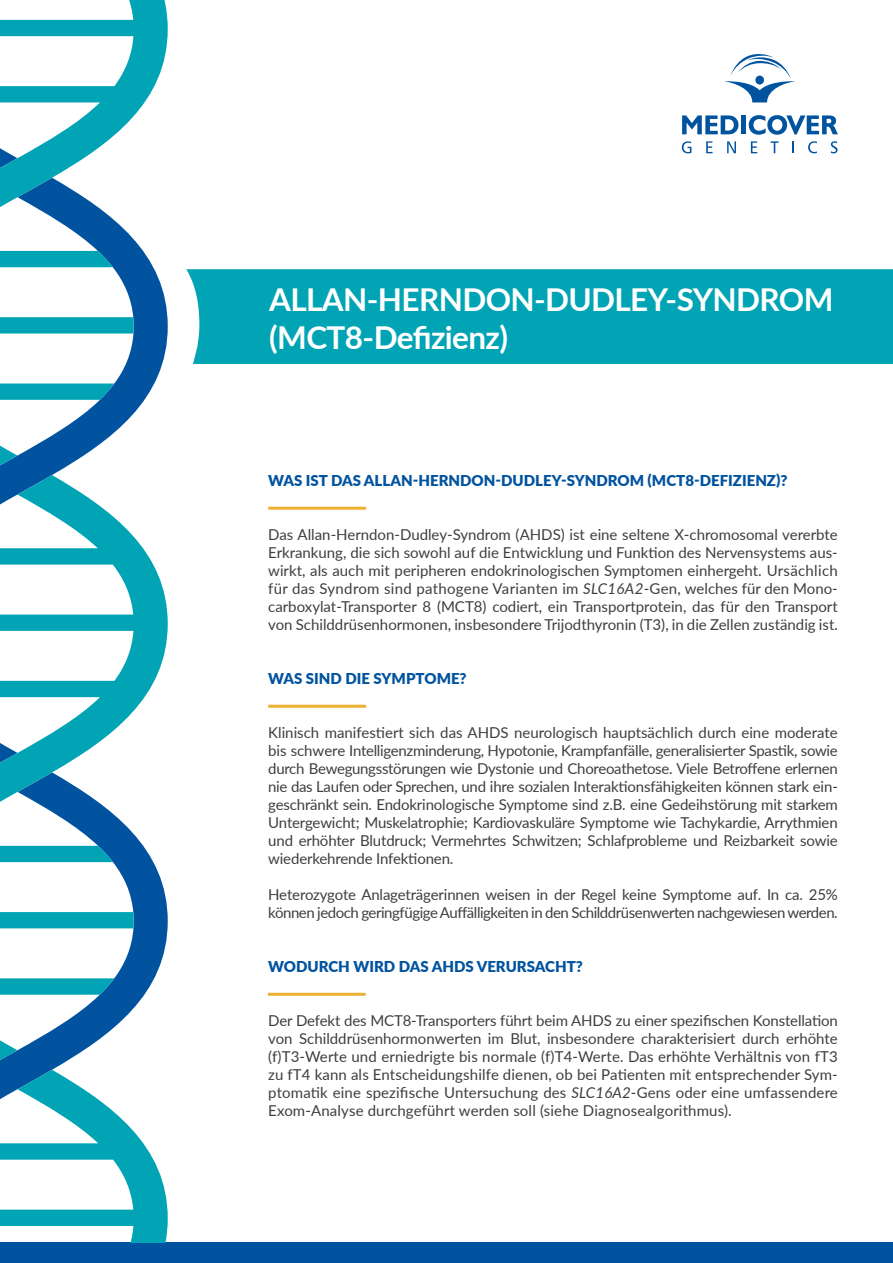
<style>
.page{position:relative;width:893px;height:1263px;background:#fff}
.page>*{position:absolute;margin:0;border:0;box-sizing:border-box;transform-origin:0 0}
.t1{font:700 31.5px/37.8px "Lato";letter-spacing:-.02em;color:#fff}
.t2{font:15px/18px "Lato";letter-spacing:-.01em;color:#3e3e3f;text-align:justify}
.t3{font:15px/18px "Lato";letter-spacing:-.03em;color:#3e3e3f}
.t4{font:900 15px "Lato";color:#0153a0}
.s1{font-style:italic}
</style>
<div class="page">
<hr style="left:268px;top:507px;width:98px;height:3px;background:#ecb033">
<hr style="left:268px;top:705px;width:98px;height:3px;background:#ecb033">
<hr style="left:268px;top:993px;width:98px;height:3px;background:#ecb033">
<div style="left:186px;top:269px;width:707px;height:95px;background:#00a4b5"></div>
<svg style="left:682px;top:115px;width:56px;height:19px"></svg>
<div style="left:741px;top:115px;width:5px;height:19px;background:#0153a0"></div>
<svg style="left:749px;top:115px;width:89px;height:20px"></svg>
<svg style="left:724px;top:54px;width:71px;height:48px"></svg>
<svg style="left:682px;top:141px;width:9px;height:12px"></svg>
<svg style="left:706px;top:141px;width:7px;height:12px"></svg>
<svg style="left:727px;top:141px;width:9px;height:12px"></svg>
<svg style="left:751px;top:141px;width:6px;height:12px"></svg>
<svg style="left:770px;top:141px;width:8px;height:12px"></svg>
<svg style="left:792px;top:141px;width:2px;height:12px"></svg>
<svg style="left:808px;top:141px;width:9px;height:12px"></svg>
<svg style="left:831px;top:141px;width:6px;height:12px"></svg>
<div style="left:0;top:1243px;width:893px;height:20px;background:#0153a0"></div>
<svg style="left:0;top:475px;width:168px;height:595px"></svg>
<svg style="left:0;top:1070px;width:168px;height:172px"></svg>
<svg style="left:0;top:0;width:168px;height:475px"></svg>
<h1 class="t1" style="left:269px;top:279px;width:566px">ALLAN-HERNDON-DUDLEY-SYNDROM (MCT8-Defizienz)</h1>
<p class="t4" style="left:268px;top:469px;width:521px">WAS IST DAS ALLAN-HERNDON-DUDLEY-SYNDROM (MCT8-DEFIZIENZ)?</p>
<p class="t2" style="left:268px;top:525px;width:571px">Das Allan-Herndon-Dudley-Syndrom (AHDS) ist eine seltene X-chromosomal vererbte Erkrankung, die sich sowohl auf die Entwicklung und Funktion des Nervensystems aus&shy;wirkt, als auch mit peripheren endokrinologischen Symptomen einhergeht. Ursächlich für das Syndrom sind pathogene Varianten im <span class="s1">SLC16A2</span>-Gen, welches für den Mono&shy;carboxylat-Transporter 8 (MCT8) codiert, ein Transportprotein, das für den Transport von Schilddrüsenhormonen, insbesondere Trijodthyronin (T3), in die Zellen zuständig ist.</p>
<p class="t4" style="left:268px;top:667px;width:200px">WAS SIND DIE SYMPTOME?</p>
<p class="t2" style="left:268px;top:723px;width:571px">Klinisch manifestiert sich das AHDS neurologisch hauptsächlich durch eine moderate bis schwere Intelligenzminderung, Hypotonie, Krampfanfälle, generalisierter Spastik, sowie durch Bewegungsstörungen wie Dystonie und Choreoathetose. Viele Betroffene erlernen nie das Laufen oder Sprechen, und ihre sozialen Interaktionsfähigkeiten können stark ein&shy;geschränkt sein. Endokrinologische Symptome sind z.B. eine Gedeihstörung mit starkem Untergewicht; Muskelatrophie; Kardiovaskuläre Symptome wie Tachykardie, Arrythmien und erhöhter Blutdruck; Vermehrtes Schwitzen; Schlafprobleme und Reizbarkeit sowie wiederkehrende Infektionen.</p>
<p class="t3" style="left:268px;top:885px;width:571px">Heterozygote Anlageträgerinnen weisen in der Regel keine Symptome auf. In ca. 25% können jedoch geringfügige Auffälligkeiten in den Schilddrüsenwerten nachgewiesen werden.</p>
<p class="t4" style="left:268px;top:955px;width:316px">WODURCH WIRD DAS AHDS VERURSACHT?</p>
<p class="t2" style="left:268px;top:1011px;width:571px">Der Defekt des MCT8-Transporters führt beim AHDS zu einer spezifischen Konstellation von Schilddrüsenhormonwerten im Blut, insbesondere charakterisiert durch erhöhte (f)T3-Werte und erniedrigte bis normale (f)T4-Werte. Das erhöhte Verhältnis von fT3 zu fT4 kann als Entscheidungshilfe dienen, ob bei Patienten mit entsprechender Sym&shy;ptomatik eine spezifische Untersuchung des <span class="s1">SLC16A2</span>-Gens oder eine umfassendere Exom-Analyse durchgeführt werden soll (siehe Diagnosealgorithmus).</p>
</div>
